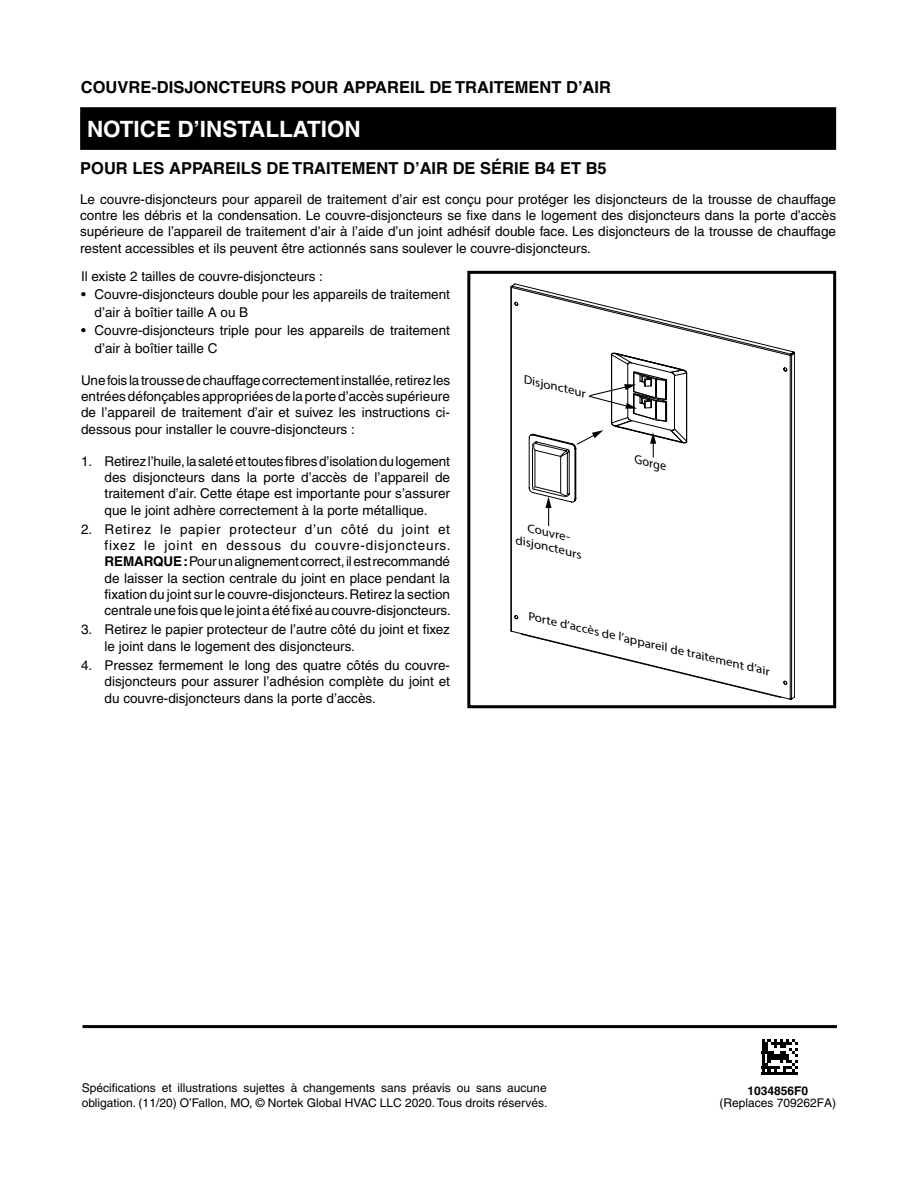
<style>
.page{position:relative;width:918px;height:1188px;background:#fff}
.page>*{position:absolute;margin:0;border:0;box-sizing:border-box;transform-origin:0 0}
.t1{font:700 22.5px "Helvetica";color:#fff}
.t2{font:700 16.5px "Helvetica";color:#000}
.t3{font:13.5px/16.2px "Helvetica";color:#000;text-align:justify}
.t4{font:italic 12.6px "Myriad Pro";color:#000}
.t5{font:12px/15px "Helvetica";color:#000}
.t6{font:italic 12px/14.4px "Myriad Pro";color:#000;text-align:center;scale:1.11 1}
.t7{font:700 12px "Helvetica";color:#000}
.s1{font-weight:700}
</style>
<div class="page">
<svg style="left:511px;top:284px;width:284px;height:416px"></svg>
<svg style="left:781px;top:286px;width:6px;height:412px"></svg>
<svg style="left:511px;top:286px;width:270px;height:412px"></svg>
<svg style="left:545px;top:497px;width:7px;height:29px"></svg>
<svg style="left:576px;top:353px;width:111px;height:105px"></svg>
<div style="left:467px;top:271px;width:369px;height:437px;border:3px solid #000"></div>
<div style="left:82px;top:109px;width:753px;height:39px;background:#000"></div>
<hr style="left:80px;top:107px;width:756px;height:3px;background:#000">
<hr style="left:80px;top:110px;width:3px;height:37px;background:#000">
<hr style="left:833px;top:110px;width:3px;height:37px;background:#000">
<hr style="left:80px;top:147px;width:756px;height:3px;background:#000">
<hr style="left:82px;top:1025px;width:755px;height:3px;background:#000">
<hr style="left:762px;top:1072px;width:36px;height:3px;background:#000">
<svg style="left:762px;top:1039px;width:36px;height:33px"></svg>
<p class="t2" style="left:81px;top:77px;width:532px">COUVRE-DISJONCTEURS POUR APPAREIL DE TRAITEMENT D’AIR</p>
<h1 class="t1" style="left:87px;top:116px;width:275px">NOTICE D’INSTALLATION</h1>
<p class="t2" style="left:80px;top:158px;width:528px">POUR LES APPAREILS DE TRAITEMENT D’AIR DE SÉRIE B4 ET B5</p>
<p class="t3" style="left:80px;top:191px;width:758px">Le couvre-disjoncteurs pour appareil de traitement d’air est conçu pour protéger les disjoncteurs de la trousse de chauffage contre les débris et la condensation. Le couvre-disjoncteurs se fixe dans le logement des disjoncteurs dans la porte d’accès supérieure de l’appareil de traitement d’air à l’aide d’un joint adhésif double face. Les disjoncteurs de la trousse de chauffage restent accessibles et ils peuvent être actionnés sans soulever le couvre-disjoncteurs.</p>
<p class="t3" style="left:81px;top:268px;width:243px">Il existe 2 tailles de couvre-disjoncteurs :</p>
<p class="t3" style="left:94px;top:285px;width:357px;line-height:18px;text-indent:-14px">• Couvre-disjoncteurs double pour les appareils de traitement d’air à boîtier taille A ou B</p>
<p class="t3" style="left:94px;top:321px;width:357px;line-height:18px;text-indent:-14px">• Couvre-disjoncteurs triple pour les appareils de traitement d’air à boîtier taille C</p>
<p class="t3" style="left:81px;top:372px;width:371px">Une fois la trousse de chauffage correctement installée, retirez les entrées défonçables appropriées de la porte d’accès supérieure de l’appareil de traitement d’air et suivez les instructions ci&shy;dessous pour installer le couvre-disjoncteurs :</p>
<p class="t3" style="left:105px;top:453px;width:347px;text-indent:-24px">1. Retirez l’huile, la saleté et toutes fibres d’isolation du logement des disjoncteurs dans la porte d’accès de l’appareil de traitement d’air. Cette étape est importante pour s’assurer que le joint adhère correctement à la porte métallique.</p>
<p class="t3" style="left:105px;top:521px;width:348px;text-indent:-24px">2. Retirez le papier protecteur d’un côté du joint et fixez le joint en dessous du couvre-disjoncteurs.<br><span class="s1">REMARQUE:</span> Pour un alignement correct, il est recommandé de laisser la section centrale du joint en place pendant la fixation du joint sur le couvre-disjoncteurs. Retirez la section centrale une fois que le joint a été fixé au couvre-disjoncteurs.</p>
<p class="t3" style="left:105px;top:622px;width:347px;text-indent:-24px">3. Retirez le papier protecteur de l’autre côté du joint et fixez le joint dans le logement des disjoncteurs.</p>
<p class="t3" style="left:105px;top:657px;width:347px;text-indent:-24px">4. Pressez fermement le long des quatre côtés du couvre&shy;disjoncteurs pour assurer l’adhésion complète du joint et du couvre-disjoncteurs dans la porte d’accès.</p>
<p class="t6" style="left:526px;top:372px;width:59px;rotate:13deg">Disjoncteur</p>
<p class="t4" style="left:637px;top:452px;width:34px;rotate:13deg">Gorge</p>
<p class="t6" style="left:521px;top:518px;width:62px;rotate:13deg">Couvre&shy;disjoncteurs</p>
<p class="t6" style="left:531px;top:609px;width:225px;rotate:13deg">Porte d’accès de l’appareil de traitement d’air</p>
<p class="t5" style="left:82px;top:1080px;width:467px">Spécifications et illustrations sujettes à changements sans préavis ou sans aucune obligation. (11/20) O’Fallon, MO, © Nortek Global HVAC LLC 2020. Tous droits réservés.</p>
<p class="t7" style="left:748px;top:1083px;width:62px">1034856F0</p>
<p class="t5" style="left:720px;top:1095px;width:118px">(Replaces 709262FA)</p>
</div>
